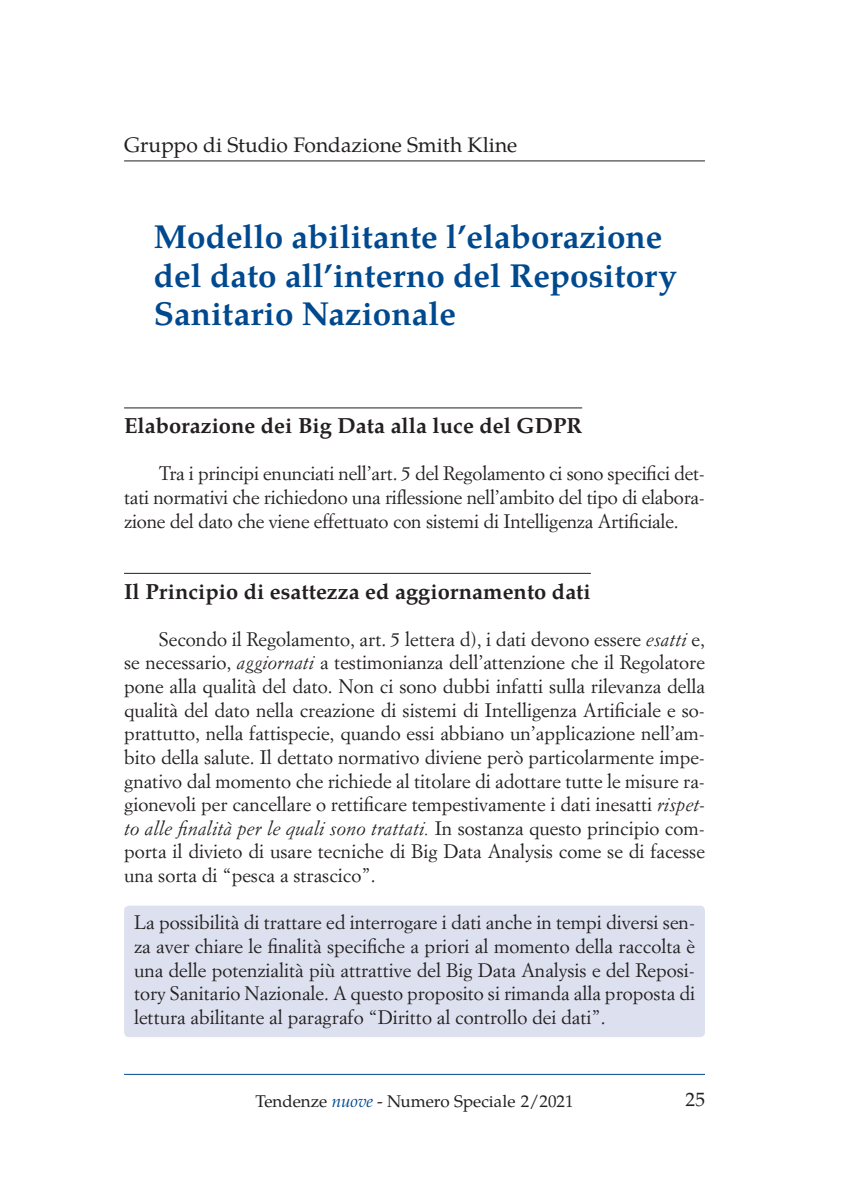
<style>
.page{position:relative;width:844px;height:1191px;background:#fff}
.page>*{position:absolute;margin:0;border:0;box-sizing:border-box;transform-origin:0 0}
.t1{font:700 33.25px/38.5px "Te X Gyre Pagella";color:#01498e}
.t2{font:700 21.88px "Te X Gyre Pagella";color:#231f20}
.t3{font:21px "Te X Gyre Pagella";color:#231f20}
.t4{font:19.25px/23.6px "Simoncini Garamond Std";color:#231f20;text-align:justify}
.t5{font:19.25px "Te X Gyre Pagella";color:#231f20}
.t6{font:16.97px "Te X Gyre Pagella";color:#231f20}
.s1{font-style:italic}
.s2{font-style:italic;color:#01498e}
</style>
<div class="page">
<hr style="left:124px;top:1074px;width:580px;height:1px;background:#01498e">
<hr style="left:124px;top:161px;width:580px;height:1px;background:#231f20">
<div style="left:124px;top:905px;width:580px;height:132px;background:#dde1ef;border-radius:5px"></div>
<hr style="left:124px;top:407px;width:458px;height:1px;background:#231f20">
<hr style="left:124px;top:573px;width:466px;height:1px;background:#231f20">
<p class="t3" style="left:124px;top:129px;width:394px">Gruppo di Studio Fondazione Smith Kline</p>
<h1 class="t1" style="left:154px;top:215px;width:524px">Modello abilitante l’elaborazione del dato all’interno del Repository<br>Sanitario Nazionale</h1>
<p class="t2" style="left:124px;top:409px;width:459px">Elaborazione dei Big Data alla luce del GDPR</p>
<p class="t4" style="left:124px;top:461px;width:582px;text-indent:35px">Tra i principi enunciati nell’art. 5 del Regolamento ci sono specifici det&shy;tati normativi che richiedono una riflessione nell’ambito del tipo di elabora&shy;zione del dato che viene effettuato con sistemi di Intelligenza Artificiale.</p>
<p class="t2" style="left:124px;top:574px;width:468px">Il Principio di esattezza ed aggiornamento dati</p>
<p class="t4" style="left:124px;top:627px;width:582px;text-indent:35px">Secondo il Regolamento, art. 5 lettera d), i dati devono essere <span class="s1">esatti</span> e, se necessario, <span class="s1">aggiornati</span> a testimonianza dell’attenzione che il Regolatore pone alla qualità del dato. Non ci sono dubbi infatti sulla rilevanza della qualità del dato nella creazione di sistemi di Intelligenza Artificiale e so&shy;prattutto, nella fattispecie, quando essi abbiano un’applicazione nell’am&shy;bito della salute. Il dettato normativo diviene però particolarmente impe&shy;gnativo dal momento che richiede al titolare di adottare tutte le misure ra&shy;gionevoli per cancellare o rettificare tempestivamente i dati inesatti <span class="s1">rispet&shy;to alle finalità per le quali sono trattati.</span> In sostanza questo principio com&shy;porta il divieto di usare tecniche di Big Data Analysis come se di facesse una sorta di “pesca a strascico”.</p>
<p class="t4" style="left:134px;top:910px;width:562px">La possibilità di trattare ed interrogare i dati anche in tempi diversi sen&shy;za aver chiare le finalità specifiche a priori al momento della raccolta è una delle potenzialità più attrattive del Big Data Analysis e del Reposi&shy;tory Sanitario Nazionale. A questo proposito si rimanda alla proposta di lettura abilitante al paragrafo “Diritto al controllo dei dati”.</p>
<p class="t6" style="left:255px;top:1088px;width:319px">Tendenze <span class="s2">nuove</span> - Numero Speciale 2/2021</p>
<p class="t5" style="left:685px;top:1084px;width:21px">25</p>
</div>
